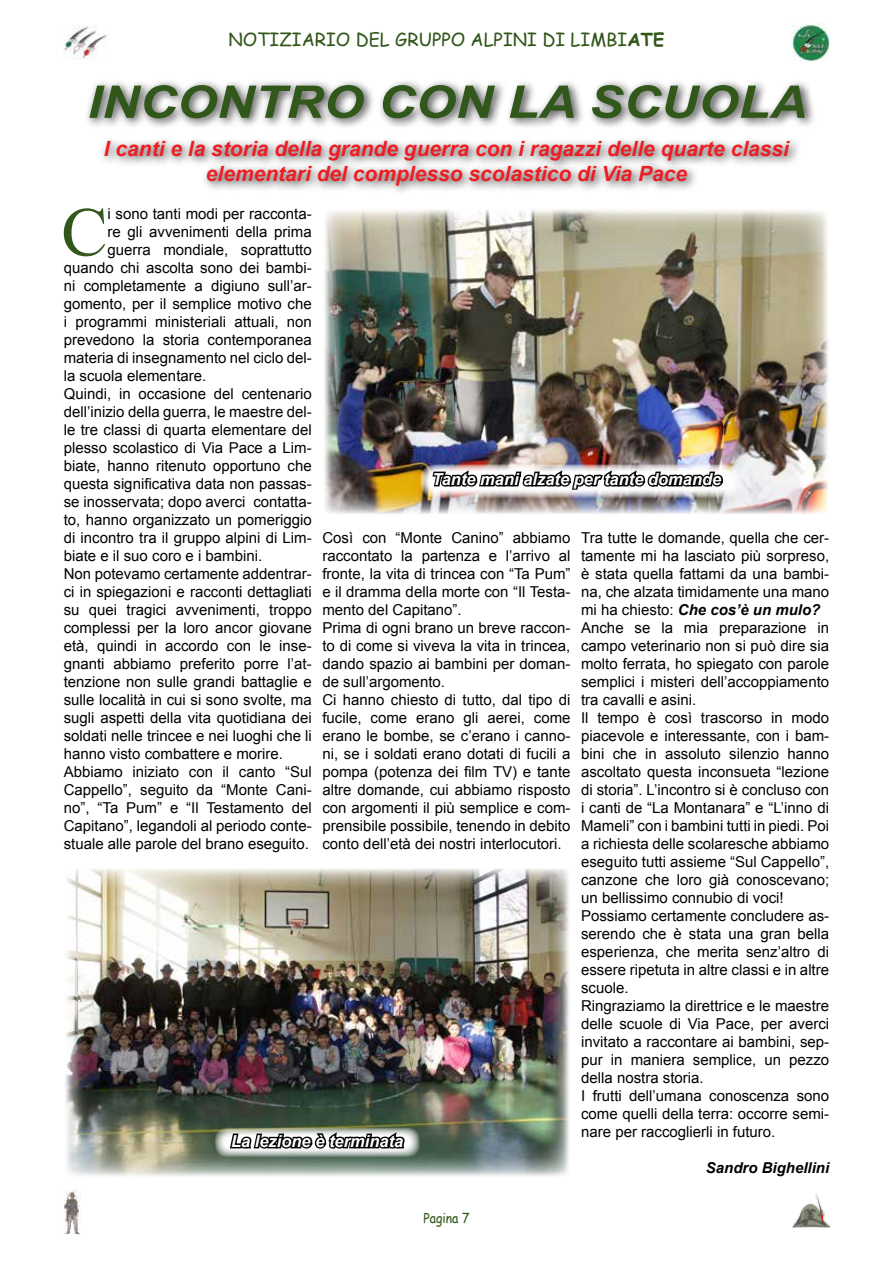
<style>
.page{position:relative;width:893px;height:1263px;background:#fff}
.page>*{position:absolute;margin:0;border:0;box-sizing:border-box;transform-origin:0 0}
.t1{font:69.3px "Times New Roman";color:#31571b}
.t2{font:italic 700 45px "Arial";color:#31571b;scale:1.15 1}
.t3{font:italic 700 21px/25.2px "Arial";color:#ed1d24;text-align:center}
.t4{font:18px "Comic Sans MS";color:#31571b}
.t5{font:italic 700 16.5px "Arial";color:#fff}
.t6{font:15px/18px "Arial";color:#000}
.t7{font:italic 700 15px "Arial";color:#000}
.t8{font:13.5px "Comic Sans MS";color:#31571b;scale:.9 1}
.s1{font-weight:700}
.s2{font-weight:700;font-style:italic}
</style>
<div class="page">
<img style="left:64px;top:1190px;width:17px;height:44px">
<img style="left:792px;top:1193px;width:37px;height:35px">
<img style="left:64px;top:26px;width:43px;height:34px">
<img style="left:792px;top:23px;width:37px;height:39px">
<div style="left:84px;top:78px;width:732px;height:52px;background:#000;opacity:.75"></div>
<div style="left:99px;top:135px;width:702px;height:62px;background:#000;opacity:.75"></div>
<img style="left:324px;top:209px;width:504px;height:305px">
<img style="left:420px;top:464px;width:322px;height:34px;border-radius:15px">
<svg style="left:431px;top:467px;width:294px;height:26px"></svg>
<img style="left:65px;top:869px;width:504px;height:307px">
<svg style="left:215px;top:1127px;width:205px;height:30px"></svg>
<svg style="left:228px;top:1129px;width:178px;height:26px"></svg>
<p class="t4" style="left:229px;top:26px;width:437px">NOTIZIARIO DEL GRUPPO ALPINI DI LIMBI<span class="s1">ATE</span></p>
<h2 class="t2" style="left:88px;top:72px;width:627px">INCONTRO CON LA SCUOLA</h2>
<h3 class="t3" style="left:104px;top:136px;width:687px">I canti e la storia della grande guerra con i ragazzi delle quarte classi elementari del complesso scolastico di Via Pace</h3>
<h1 class="t1" style="left:61px;top:185px;width:48px">C</h1>
<p class="t6" style="left:108px;top:205px;width:206px">i sono tanti modi per racconta-</p>
<p class="t6" style="left:108px;top:223px;width:206px">re gli avvenimenti della prima</p>
<p class="t6" style="left:108px;top:241px;width:206px">guerra mondiale, soprattutto</p>
<p class="t6" style="left:64px;top:259px;width:250px">quando chi ascolta sono dei bambi-</p>
<p class="t6" style="left:64px;top:277px;width:250px">ni completamente a digiuno sull’ar-</p>
<p class="t6" style="left:64px;top:295px;width:250px">gomento, per il semplice motivo che</p>
<p class="t6" style="left:64px;top:313px;width:249px">i programmi ministeriali attuali, non</p>
<p class="t6" style="left:64px;top:331px;width:250px">prevedono la storia contemporanea</p>
<p class="t6" style="left:64px;top:349px;width:250px">materia di insegnamento nel ciclo del-</p>
<p class="t6" style="left:64px;top:367px;width:144px">la scuola elementare.</p>
<p class="t6" style="left:64px;top:385px;width:250px">Quindi, in occasione del centenario</p>
<p class="t6" style="left:64px;top:403px;width:250px">dell’inizio della guerra, le maestre del-</p>
<p class="t6" style="left:64px;top:421px;width:250px">le tre classi di quarta elementare del</p>
<p class="t6" style="left:64px;top:439px;width:250px">plesso scolastico di Via Pace a Lim-</p>
<p class="t6" style="left:64px;top:457px;width:250px">biate, hanno ritenuto opportuno che</p>
<p class="t6" style="left:64px;top:475px;width:250px">questa significativa data non passas-</p>
<p class="t6" style="left:64px;top:493px;width:250px">se inosservata; dopo averci contatta-</p>
<p class="t6" style="left:64px;top:511px;width:250px">to, hanno organizzato un pomeriggio</p>
<p class="t6" style="left:64px;top:529px;width:250px">di incontro tra il gruppo alpini di Lim-</p>
<p class="t6" style="left:64px;top:547px;width:200px">biate e il suo coro e i bambini.</p>
<p class="t6" style="left:64px;top:565px;width:250px">Non potevamo certamente addentrar-</p>
<p class="t6" style="left:64px;top:583px;width:250px">ci in spiegazioni e racconti dettagliati</p>
<p class="t6" style="left:64px;top:601px;width:250px">su quei tragici avvenimenti, troppo</p>
<p class="t6" style="left:64px;top:619px;width:250px">complessi per la loro ancor giovane</p>
<p class="t6" style="left:64px;top:637px;width:250px">età, quindi in accordo con le inse-</p>
<p class="t6" style="left:64px;top:655px;width:250px">gnanti abbiamo preferito porre l’at-</p>
<p class="t6" style="left:64px;top:673px;width:250px">tenzione non sulle grandi battaglie e</p>
<p class="t6" style="left:64px;top:691px;width:250px">sulle località in cui si sono svolte, ma</p>
<p class="t6" style="left:64px;top:709px;width:250px">sugli aspetti della vita quotidiana dei</p>
<p class="t6" style="left:64px;top:727px;width:250px">soldati nelle trincee e nei luoghi che li</p>
<p class="t6" style="left:64px;top:745px;width:221px">hanno visto combattere e morire.</p>
<p class="t6" style="left:64px;top:763px;width:250px">Abbiamo iniziato con il canto “Sul</p>
<p class="t6" style="left:64px;top:781px;width:250px">Cappello”, seguito da “Monte Cani-</p>
<p class="t6" style="left:64px;top:799px;width:250px">no”, “Ta Pum” e “Il Testamento del</p>
<p class="t6" style="left:64px;top:817px;width:250px">Capitano”, legandoli al periodo conte-</p>
<p class="t6" style="left:64px;top:835px;width:247px">stuale alle parole del brano eseguito.</p>
<p class="t5" style="left:432px;top:468px;width:291px">Tante mani alzate per tante domande</p>
<p class="t6" style="left:322px;top:529px;width:250px">Così con “Monte Canino” abbiamo raccontato la partenza e l’arrivo al fronte, la vita di trincea con “Ta Pum” e il dramma della morte con “Il Testa&shy;mento del Capitano”.<br>Prima di ogni brano un breve raccon&shy;to di come si viveva la vita in trincea, dando spazio ai bambini per doman&shy;de sull’argomento.<br>Ci hanno chiesto di tutto, dal tipo di fucile, come erano gli aerei, come erano le bombe, se c’erano i canno&shy;ni, se i soldati erano dotati di fucili a pompa (potenza dei film TV) e tante altre domande, cui abbiamo risposto con argomenti il più semplice e com&shy;prensibile possibile, tenendo in debito conto dell’età dei nostri interlocutori.</p>
<p class="t6" style="left:581px;top:529px;width:250px">Tra tutte le domande, quella che cer&shy;tamente mi ha lasciato più sorpreso, è stata quella fattami da una bambi&shy;na, che alzata timidamente una mano mi ha chiesto: <span class="s2">Che cos’è un mulo?<br></span>Anche se la mia preparazione in campo veterinario non si può dire sia molto ferrata, ho spiegato con parole semplici i misteri dell’accoppiamento tra cavalli e asini.<br>Il tempo è così trascorso in modo piacevole e interessante, con i bam&shy;bini che in assoluto silenzio hanno ascoltato questa inconsueta “lezione di storia”. L’incontro si è concluso con i canti de “La Montanara” e “L’inno di Mameli” con i bambini tutti in piedi. Poi a richiesta delle scolaresche abbiamo eseguito tutti assieme “Sul Cappello”, canzone che loro già conoscevano; un bellissimo connubio di voci!<br>Possiamo certamente concludere as&shy;serendo che è stata una gran bella esperienza, che merita senz’altro di essere ripetuta in altre classi e in altre scuole.<br>Ringraziamo la direttrice e le maestre delle scuole di Via Pace, per averci invitato a raccontare ai bambini, sep&shy;pur in maniera semplice, un pezzo della nostra storia.<br>I frutti dell’umana conoscenza sono come quelli della terra: occorre semi&shy;nare per raccoglierli in futuro.</p>
<p class="t7" style="left:706px;top:1158px;width:125px">Sandro Bighellini</p>
<p class="t5" style="left:231px;top:1130px;width:174px">La lezione è terminata</p>
<p class="t8" style="left:423px;top:1208px;width:53px">Pagina 7</p>
</div>
